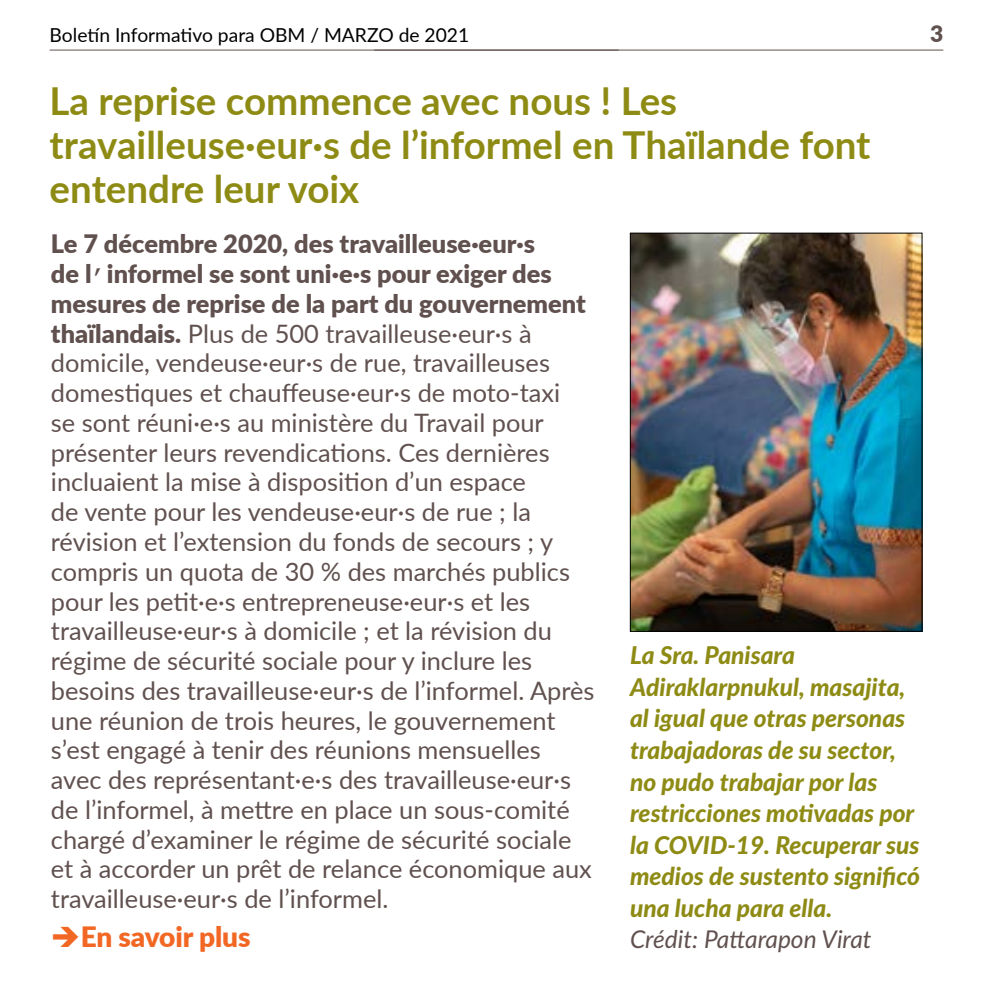
<style>
.page{position:relative;width:993px;height:993px;background:#fff}
.page>*{position:absolute;margin:0;border:0;box-sizing:border-box;transform-origin:0 0}
.t1{font:700 38.5px/43.8px "Lato";color:#8e8b15}
.t2{font:900 28px "Lato";letter-spacing:-.005em;color:#f26724}
.t3{font:25.38px/29.8px "Lato";color:#60514f}
.t4{font:italic 800 24.5px/31.5px "Lato";color:#8e8b15}
.t5{font:italic 24.5px "Lato";color:#60514f}
.t6{font:900 22.75px "Lato";color:#60514f}
.t7{font:19.25px "Lato";color:#000}
.s1{font-weight:900}
.s2{font-family:"Courier New";font-weight:700}
</style>
<div class="page">
<hr style="left:374px;top:50px;width:569px;height:1px;background:#60514f">
<hr style="left:50px;top:50px;width:568px;height:1px;background:#60514f">
<img style="left:632px;top:235px;width:287px;height:394px">
<div style="left:630px;top:233px;width:291px;height:398px;border:1px solid #000"></div>
<p class="t7" style="left:50px;top:22px;width:421px">Boletín Informativo para OBM / MARZO de 2021</p>
<p class="t6" style="left:929px;top:21px;width:15px">3</p>
<h1 class="t1" style="left:50px;top:78px;width:822px">La reprise commence avec nous ! Les travailleuse·eur·s de l’informel en Thaïlande font entendre leur voix</h1>
<p class="t3" style="left:51px;top:228px;width:545px"><span class="s1">Le 7 décembre 2020, des travailleuse·eur·s<br>de l</span><span class="s2">’</span><span class="s1">informel se sont uni·e·s pour exiger des mesures de reprise de la part du gouvernement thaïlandais.</span> Plus de 500 travailleuse·eur·s à domicile, vendeuse·eur·s de rue, travailleuses domestiques et chauffeuse·eur·s de moto-taxi<br>se sont réuni·e·s au ministère du Travail pour présenter leurs revendications. Ces dernières incluaient la mise à disposition d’un espace<br>de vente pour les vendeuse·eur·s de rue ; la révision et l’extension du fonds de secours ; y compris un quota de 30 % des marchés publics pour les petit·e·s entrepreneuse·eur·s et les travailleuse·eur·s à domicile ; et la révision du régime de sécurité sociale pour y inclure les besoins des travailleuse·eur·s de l’informel. Après une réunion de trois heures, le gouvernement s’est engagé à tenir des réunions mensuelles avec des représentant·e·s des travailleuse·eur·s de l’informel, à mettre en place un sous-comité chargé d’examiner le régime de sécurité sociale et à accorder un prêt de relance économique aux travailleuse·eur·s de l’informel.</p>
<p class="t2" style="left:51px;top:915px;width:201px">➔En savoir plus</p>
<p class="t4" style="left:630px;top:638px;width:291px">La Sra. Panisara<br>Adiraklarpnukul, masajita, al igual que otras personas trabajadoras de su sector, no pudo trabajar por las restricciones motivadas por la COVID-19. Recuperar sus medios de sustento significó una lucha para ella.</p>
<p class="t5" style="left:630px;top:921px;width:243px">Crédit: Pattarapon Virat</p>
</div>
